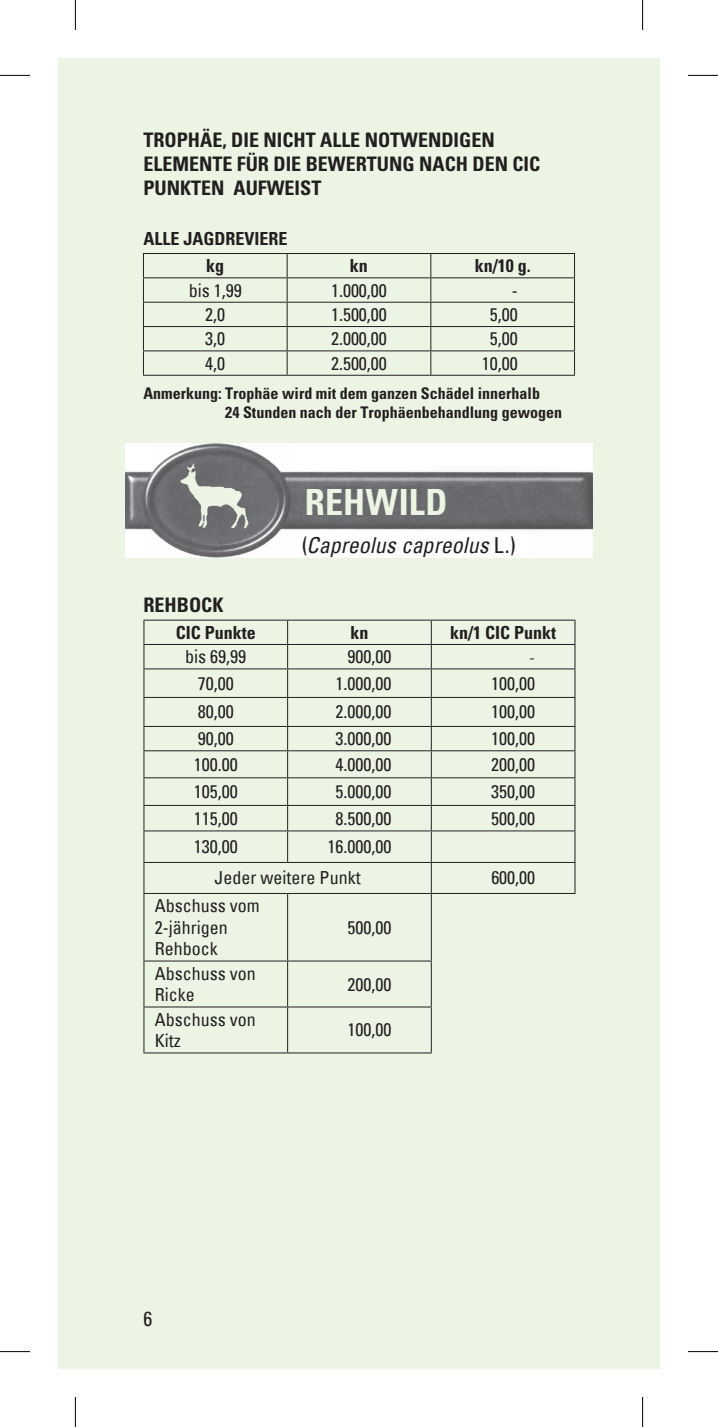
<style>
.page{position:relative;width:718px;height:1427px;background:#fff}
.page>*{position:absolute;margin:0;border:0;box-sizing:border-box;transform-origin:0 0}
.t1{font:700 condensed 36px "Univers";letter-spacing:.015em;color:#ecf5e4}
.t2{font:italic condensed 22px "Univers";color:#231f20}
.t3{font:700 condensed 20px/24px "Univers";color:#231f20}
.t4{font:condensed 20px "Univers";color:#231f20}
.t5{font:condensed 18px/21.6px "Univers";color:#231f20}
.t6{font:700 condensed 18px/27.2px "Univers";color:#231f20;text-align:center}
.t7{font:18px "Minion Pro";color:#231f20}
.t8{font:700 condensed 16px/19.2px "Univers";color:#231f20}
.s1{font-style:normal}
</style>
<div class="page">
<div style="left:58px;top:58px;width:601px;height:1310px;background:#ecf5e4"></div>
<hr style="left:143px;top:253px;width:144px;height:1px;background:#231f20">
<hr style="left:287px;top:253px;width:144px;height:1px;background:#231f20">
<hr style="left:431px;top:253px;width:144px;height:1px;background:#231f20">
<hr style="left:143px;top:277px;width:144px;height:1px;background:#231f20">
<hr style="left:287px;top:277px;width:144px;height:1px;background:#231f20">
<hr style="left:431px;top:277px;width:144px;height:1px;background:#231f20">
<hr style="left:143px;top:302px;width:144px;height:1px;background:#231f20">
<hr style="left:287px;top:302px;width:144px;height:1px;background:#231f20">
<hr style="left:431px;top:302px;width:144px;height:1px;background:#231f20">
<hr style="left:143px;top:326px;width:144px;height:1px;background:#231f20">
<hr style="left:287px;top:326px;width:144px;height:1px;background:#231f20">
<hr style="left:431px;top:326px;width:144px;height:1px;background:#231f20">
<hr style="left:143px;top:350px;width:144px;height:1px;background:#231f20">
<svg style="left:143px;top:254px;width:1px;height:121px"></svg>
<hr style="left:287px;top:350px;width:144px;height:1px;background:#231f20">
<svg style="left:287px;top:254px;width:1px;height:121px"></svg>
<hr style="left:431px;top:350px;width:144px;height:1px;background:#231f20">
<svg style="left:430px;top:254px;width:1px;height:121px"></svg>
<svg style="left:574px;top:254px;width:1px;height:121px"></svg>
<hr style="left:143px;top:375px;width:144px;height:1px;background:#231f20">
<hr style="left:287px;top:375px;width:144px;height:1px;background:#231f20">
<hr style="left:431px;top:375px;width:144px;height:1px;background:#231f20">
<img style="left:125px;top:444px;width:467px;height:114px">
<img style="left:179px;top:463px;width:71px;height:65px">
<hr style="left:143px;top:619px;width:144px;height:1px;background:#231f20">
<hr style="left:287px;top:619px;width:144px;height:1px;background:#231f20">
<hr style="left:431px;top:619px;width:144px;height:1px;background:#231f20">
<hr style="left:143px;top:644px;width:144px;height:1px;background:#231f20">
<hr style="left:287px;top:644px;width:144px;height:1px;background:#231f20">
<hr style="left:431px;top:644px;width:144px;height:1px;background:#231f20">
<hr style="left:143px;top:668px;width:144px;height:1px;background:#231f20">
<hr style="left:287px;top:668px;width:144px;height:1px;background:#231f20">
<hr style="left:431px;top:668px;width:144px;height:1px;background:#231f20">
<hr style="left:143px;top:697px;width:144px;height:1px;background:#231f20">
<hr style="left:287px;top:697px;width:144px;height:1px;background:#231f20">
<hr style="left:431px;top:697px;width:144px;height:1px;background:#231f20">
<hr style="left:143px;top:726px;width:144px;height:1px;background:#231f20">
<hr style="left:287px;top:726px;width:144px;height:1px;background:#231f20">
<hr style="left:431px;top:726px;width:144px;height:1px;background:#231f20">
<hr style="left:143px;top:750px;width:144px;height:1px;background:#231f20">
<hr style="left:287px;top:750px;width:144px;height:1px;background:#231f20">
<hr style="left:431px;top:750px;width:144px;height:1px;background:#231f20">
<hr style="left:143px;top:777px;width:144px;height:1px;background:#231f20">
<hr style="left:287px;top:777px;width:144px;height:1px;background:#231f20">
<hr style="left:431px;top:777px;width:144px;height:1px;background:#231f20">
<hr style="left:143px;top:805px;width:144px;height:1px;background:#231f20">
<svg style="left:143px;top:620px;width:1px;height:210px"></svg>
<hr style="left:287px;top:805px;width:144px;height:1px;background:#231f20">
<svg style="left:287px;top:620px;width:1px;height:210px"></svg>
<hr style="left:431px;top:805px;width:144px;height:1px;background:#231f20">
<svg style="left:431px;top:620px;width:1px;height:210px"></svg>
<svg style="left:574px;top:620px;width:1px;height:210px"></svg>
<hr style="left:143px;top:830px;width:144px;height:1px;background:#231f20">
<hr style="left:143px;top:831px;width:1px;height:31px;background:#231f20">
<hr style="left:287px;top:830px;width:144px;height:1px;background:#231f20">
<hr style="left:287px;top:831px;width:1px;height:31px;background:#231f20">
<hr style="left:431px;top:830px;width:144px;height:1px;background:#231f20">
<hr style="left:431px;top:831px;width:1px;height:31px;background:#231f20">
<hr style="left:574px;top:831px;width:1px;height:31px;background:#231f20">
<hr style="left:143px;top:862px;width:144px;height:1px;background:#231f20">
<hr style="left:143px;top:863px;width:1px;height:30px;background:#231f20">
<hr style="left:287px;top:862px;width:144px;height:1px;background:#231f20">
<hr style="left:431px;top:862px;width:144px;height:1px;background:#231f20">
<hr style="left:431px;top:863px;width:1px;height:30px;background:#231f20">
<hr style="left:574px;top:863px;width:1px;height:30px;background:#231f20">
<hr style="left:143px;top:893px;width:144px;height:1px;background:#231f20">
<hr style="left:143px;top:894px;width:1px;height:66px;background:#231f20">
<hr style="left:287px;top:893px;width:144px;height:1px;background:#231f20">
<hr style="left:287px;top:894px;width:1px;height:66px;background:#231f20">
<hr style="left:431px;top:893px;width:144px;height:1px;background:#231f20">
<hr style="left:431px;top:894px;width:1px;height:66px;background:#231f20">
<hr style="left:143px;top:960px;width:144px;height:1px;background:#231f20">
<hr style="left:143px;top:961px;width:1px;height:45px;background:#231f20">
<hr style="left:287px;top:960px;width:145px;height:1px;background:#231f20">
<hr style="left:287px;top:961px;width:1px;height:45px;background:#231f20">
<hr style="left:431px;top:961px;width:1px;height:45px;background:#231f20">
<hr style="left:143px;top:1006px;width:144px;height:1px;background:#231f20">
<hr style="left:143px;top:1007px;width:1px;height:45px;background:#231f20">
<hr style="left:287px;top:1006px;width:145px;height:1px;background:#231f20">
<hr style="left:287px;top:1007px;width:1px;height:45px;background:#231f20">
<hr style="left:431px;top:1007px;width:1px;height:45px;background:#231f20">
<hr style="left:143px;top:1052px;width:144px;height:1px;background:#231f20">
<hr style="left:287px;top:1052px;width:145px;height:1px;background:#231f20">
<hr style="left:0;top:75px;width:30px;height:1px;background:#000">
<hr style="left:688px;top:75px;width:30px;height:1px;background:#000">
<hr style="left:0;top:1351px;width:30px;height:1px;background:#000">
<hr style="left:688px;top:1351px;width:30px;height:1px;background:#000">
<hr style="left:75px;top:0;width:1px;height:30px;background:#000">
<hr style="left:75px;top:1396px;width:1px;height:30px;background:#000">
<hr style="left:642px;top:0;width:1px;height:30px;background:#000">
<hr style="left:642px;top:1396px;width:1px;height:30px;background:#000">
<p class="t3" style="left:143px;top:127px;width:398px">TROPHÄE, DIE NICHT ALLE NOTWENDIGEN<br>ELEMENTE FÜR DIE BEWERTUNG NACH DEN CIC<br>PUNKTEN AUFWEIST</p>
<p class="t6" style="left:143px;top:225px;width:145px">ALLE JAGDREVIERE kg</p>
<p class="t6" style="left:350px;top:252px;width:19px">kn</p>
<p class="t6" style="left:474px;top:252px;width:57px">kn/10 g.</p>
<p class="t5" style="left:189px;top:279px;width:54px">bis 1,99</p>
<p class="t5" style="left:331px;top:279px;width:57px">1.000,00</p>
<p class="t5" style="left:512px;top:279px;width:7px">-</p>
<p class="t5" style="left:205px;top:303px;width:21px">2,0</p>
<p class="t5" style="left:331px;top:303px;width:57px">1.500,00</p>
<p class="t5" style="left:490px;top:303px;width:29px">5,00</p>
<p class="t5" style="left:205px;top:328px;width:21px">3,0</p>
<p class="t5" style="left:331px;top:328px;width:57px">2.000,00</p>
<p class="t5" style="left:490px;top:328px;width:29px">5,00</p>
<p class="t5" style="left:205px;top:352px;width:21px">4,0</p>
<p class="t5" style="left:331px;top:352px;width:57px">2.500,00</p>
<p class="t5" style="left:482px;top:352px;width:37px">10,00</p>
<p class="t8" style="left:225px;top:383px;width:338px;text-indent:-82px">Anmerkung: Trophäe wird mit dem ganzen Schädel innerhalb<br>24 Stunden nach der Trophäenbehandlung gewogen</p>
<h1 class="t1" style="left:305px;top:480px;width:144px">REHWILD</h1>
<p class="t2" style="left:302px;top:530px;width:216px"><span class="s1">(</span>Capreolus capreolus <span class="s1">L.)</span></p>
<p class="t3" style="left:143px;top:592px;width:82px">REHBOCK</p>
<p class="t6" style="left:176px;top:618px;width:82px">CIC Punkte</p>
<p class="t6" style="left:350px;top:618px;width:19px">kn</p>
<p class="t6" style="left:450px;top:618px;width:108px">kn/1 CIC Punkt</p>
<p class="t5" style="left:185px;top:645px;width:62px">bis 69,99</p>
<p class="t5" style="left:347px;top:645px;width:45px">900,00</p>
<p class="t7" style="left:529px;top:645px;width:8px">-</p>
<p class="t5" style="left:198px;top:672px;width:37px">70,00</p>
<p class="t5" style="left:335px;top:672px;width:57px">1.000,00</p>
<p class="t5" style="left:491px;top:672px;width:45px">100,00</p>
<p class="t5" style="left:198px;top:701px;width:37px">80,00</p>
<p class="t5" style="left:335px;top:701px;width:57px">2.000,00</p>
<p class="t5" style="left:491px;top:701px;width:45px">100,00</p>
<p class="t5" style="left:198px;top:727px;width:37px">90,00</p>
<p class="t5" style="left:335px;top:727px;width:57px">3.000,00</p>
<p class="t5" style="left:491px;top:727px;width:45px">100,00</p>
<p class="t5" style="left:194px;top:753px;width:45px">100.00</p>
<p class="t5" style="left:335px;top:753px;width:57px">4.000,00</p>
<p class="t5" style="left:491px;top:753px;width:45px">200,00</p>
<p class="t5" style="left:194px;top:780px;width:45px">105,00</p>
<p class="t5" style="left:335px;top:780px;width:57px">5.000,00</p>
<p class="t5" style="left:491px;top:780px;width:45px">350,00</p>
<p class="t5" style="left:194px;top:807px;width:45px">115,00</p>
<p class="t5" style="left:335px;top:807px;width:57px">8.500,00</p>
<p class="t5" style="left:491px;top:807px;width:45px">500,00</p>
<p class="t5" style="left:194px;top:835px;width:45px">130,00</p>
<p class="t5" style="left:215px;top:830px;width:178px;line-height:31.2px;text-indent:113px">16.000,00<br>Jeder weitere Punkt</p>
<p class="t5" style="left:491px;top:867px;width:45px">600,00</p>
<p class="t5" style="left:155px;top:894px;width:106px">Abschuss vom<br>2-jährigen<br>Rehbock</p>
<p class="t5" style="left:155px;top:962px;width:102px">Abschuss von<br>Ricke</p>
<p class="t5" style="left:155px;top:1008px;width:102px">Abschuss von<br>Kitz</p>
<p class="t5" style="left:347px;top:916px;width:45px">500,00</p>
<p class="t5" style="left:347px;top:973px;width:45px">200,00</p>
<p class="t5" style="left:347px;top:1018px;width:45px">100,00</p>
<p class="t4" style="left:143px;top:1306px;width:10px">6</p>
</div>
